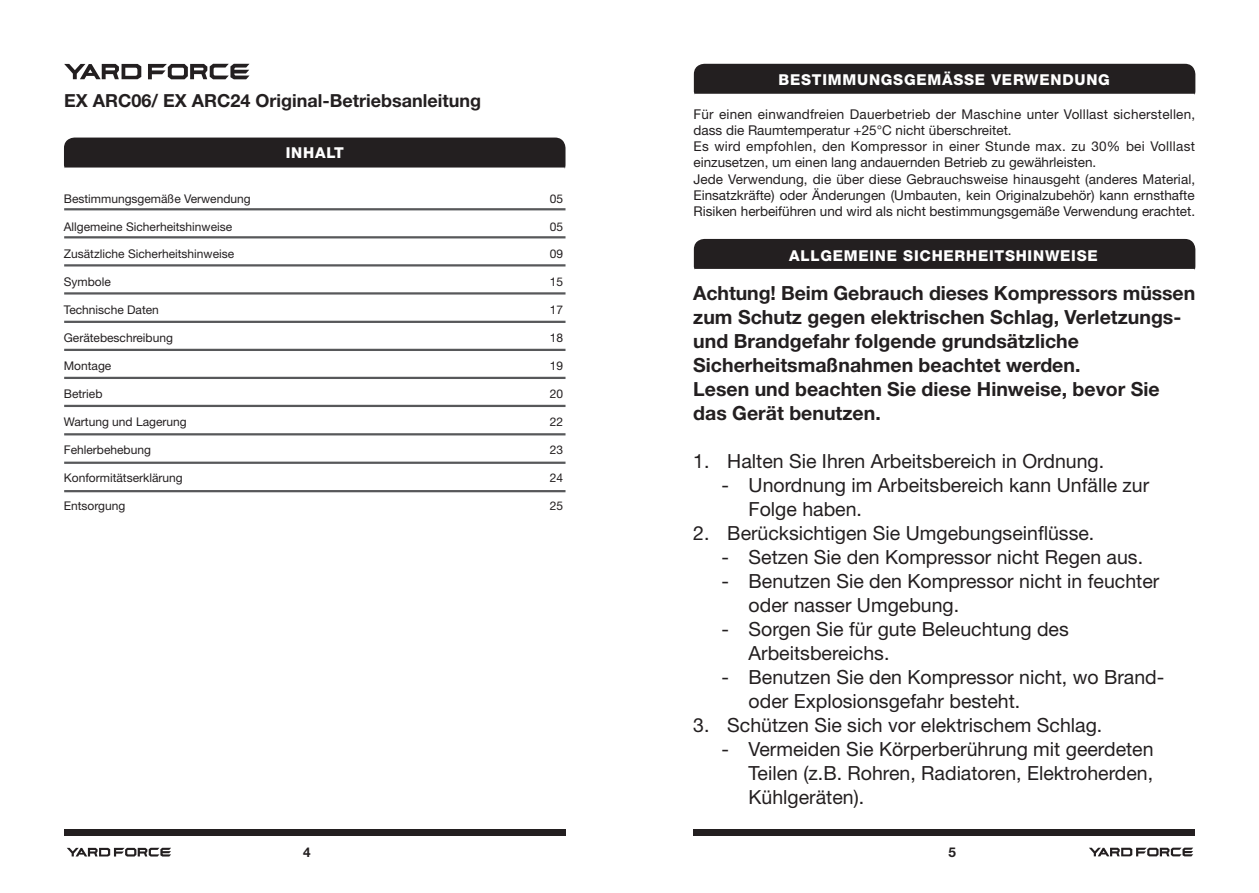
<style>
.page{position:relative;width:1259px;height:893px;background:#fff}
.page>*{position:absolute;margin:0;border:0;box-sizing:border-box;transform-origin:0 0}
.t1{font:19.5px/24px "Helvetica Neue LT Std";color:#231f20}
.t2{font:700 19.5px/24px "Helvetica Neue LT Std";color:#231f20}
.t3{font:700 18px "Helvetica Neue LT Pro";color:#231f20}
.t4{font:800 15px "Helvetica Neue LT Pro";letter-spacing:.05em;color:#fff}
.t5{font:13.5px/16.2px "Helvetica Neue LT Std";color:#231f20}
.t6{font:700 13.5px "Helvetica Neue LT Pro";color:#231f20}
.t7{font:12px "Helvetica Neue LT Std";color:#231f20}
</style>
<div class="page">
<div style="left:64px;top:829px;width:502px;height:7px;background:#231f20"></div>
<div style="left:693px;top:829px;width:502px;height:6px;background:#231f20"></div>
<svg style="left:67px;top:848px;width:104px;height:8px"></svg>
<svg style="left:1089px;top:848px;width:104px;height:8px"></svg>
<div style="left:64px;top:138px;width:501px;height:31px;background:#231f20"></div>
<svg style="left:148px;top:64px;width:101px;height:15px"></svg>
<svg style="left:64px;top:64px;width:77px;height:15px"></svg>
<hr style="left:64px;top:208px;width:501px;height:2px;background:#57585a">
<hr style="left:64px;top:292px;width:501px;height:3px;background:#57585a">
<hr style="left:64px;top:264px;width:501px;height:2px;background:#57585a">
<hr style="left:64px;top:236px;width:501px;height:2px;background:#57585a">
<hr style="left:64px;top:321px;width:501px;height:2px;background:#57585a">
<hr style="left:64px;top:349px;width:501px;height:2px;background:#57585a">
<hr style="left:64px;top:377px;width:501px;height:2px;background:#57585a">
<hr style="left:64px;top:405px;width:501px;height:2px;background:#57585a">
<hr style="left:64px;top:433px;width:501px;height:2px;background:#57585a">
<hr style="left:64px;top:462px;width:501px;height:2px;background:#57585a">
<hr style="left:64px;top:490px;width:501px;height:2px;background:#57585a">
<div style="left:694px;top:239px;width:501px;height:31px;background:#231f20"></div>
<div style="left:694px;top:64px;width:501px;height:31px;background:#231f20"></div>
<p class="t3" style="left:64px;top:89px;width:418px">EX ARC06/ EX ARC24 Original-Betriebsanleitung</p>
<p class="t4" style="left:286px;top:144px;width:60px">INHALT</p>
<p class="t7" style="left:64px;top:191px;width:188px">Bestimmungsgemäße Verwendung</p>
<p class="t7" style="left:550px;top:191px;width:15px">05</p>
<p class="t7" style="left:64px;top:219px;width:170px">Allgemeine Sicherheitshinweise</p>
<p class="t7" style="left:550px;top:219px;width:15px">05</p>
<p class="t7" style="left:64px;top:247px;width:172px">Zusätzliche Sicherheitshinweise</p>
<p class="t7" style="left:550px;top:247px;width:15px">09</p>
<p class="t7" style="left:64px;top:275px;width:49px">Symbole</p>
<p class="t7" style="left:550px;top:275px;width:15px">15</p>
<p class="t7" style="left:64px;top:303px;width:97px">Technische Daten</p>
<p class="t7" style="left:550px;top:303px;width:15px">17</p>
<p class="t7" style="left:64px;top:331px;width:111px">Gerätebeschreibung</p>
<p class="t7" style="left:550px;top:331px;width:15px">18</p>
<p class="t7" style="left:64px;top:359px;width:49px">Montage</p>
<p class="t7" style="left:550px;top:359px;width:15px">19</p>
<p class="t7" style="left:64px;top:386px;width:40px">Betrieb</p>
<p class="t7" style="left:550px;top:386px;width:15px">20</p>
<p class="t7" style="left:64px;top:414px;width:124px">Wartung und Lagerung</p>
<p class="t7" style="left:550px;top:414px;width:15px">22</p>
<p class="t7" style="left:64px;top:442px;width:89px">Fehlerbehebung</p>
<p class="t7" style="left:550px;top:442px;width:15px">23</p>
<p class="t7" style="left:64px;top:470px;width:120px">Konformitätserklärung</p>
<p class="t7" style="left:550px;top:470px;width:15px">24</p>
<p class="t7" style="left:64px;top:498px;width:63px">Entsorgung</p>
<p class="t7" style="left:550px;top:498px;width:15px">25</p>
<p class="t4" style="left:778px;top:71px;width:333px">BESTIMMUNGSGEMÄSSE VERWENDUNG</p>
<p class="t5" style="left:693px;top:106px;width:503px">Für einen einwandfreien Dauerbetrieb der Maschine unter Volllast sicherstellen, dass die Raumtemperatur +25°C nicht überschreitet.</p>
<p class="t5" style="left:693px;top:138px;width:503px">Es wird empfohlen, den Kompressor in einer Stunde max. zu 30% bei Volllast einzusetzen, um einen lang andauernden Betrieb zu gewährleisten.</p>
<p class="t5" style="left:693px;top:171px;width:503px;text-align:justify">Jede Verwendung, die über diese Gebrauchsweise hinausgeht (anderes Material, Einsatzkräfte) oder Änderungen (Umbauten, kein Originalzubehör) kann ernsthafte Risiken herbeiführen und wird als nicht bestimmungsgemäße Verwendung erachtet.</p>
<p class="t4" style="left:789px;top:246px;width:310px">ALLGEMEINE SICHERHEITSHINWEISE</p>
<p class="t2" style="left:693px;top:280px;width:503px">Achtung! Beim Gebrauch dieses Kompressors müssen zum Schutz gegen elektrischen Schlag, Verletzungs&shy;und Brandgefahr folgende grundsätzliche Sicherheitsmaßnahmen beachtet werden.</p>
<p class="t2" style="left:693px;top:376px;width:468px">Lesen und beachten Sie diese Hinweise, bevor Sie das Gerät benutzen.</p>
<p class="t1" style="left:693px;top:449px;width:412px">1. Halten Sie Ihren Arbeitsbereich in Ordnung.</p>
<p class="t1" style="left:748px;top:473px;width:402px;text-indent:-27px">- Unordnung im Arbeitsbereich kann Unfälle zur<br>Folge haben.</p>
<p class="t1" style="left:693px;top:521px;width:402px">2. Berücksichtigen Sie Umgebungseinflüsse.</p>
<p class="t1" style="left:721px;top:545px;width:423px">- Setzen Sie den Kompressor nicht Regen aus.</p>
<p class="t1" style="left:748px;top:569px;width:412px;text-indent:-27px">- Benutzen Sie den Kompressor nicht in feuchter oder nasser Umgebung.</p>
<p class="t1" style="left:748px;top:617px;width:322px;text-indent:-27px">- Sorgen Sie für gute Beleuchtung des<br>Arbeitsbereichs.</p>
<p class="t1" style="left:748px;top:665px;width:417px;text-indent:-27px">- Benutzen Sie den Kompressor nicht, wo Brand&shy;oder Explosionsgefahr besteht.</p>
<p class="t1" style="left:693px;top:713px;width:410px">3. Schützen Sie sich vor elektrischem Schlag.</p>
<p class="t1" style="left:748px;top:737px;width:406px;text-align:justify;text-indent:-27px">- Vermeiden Sie Körperberührung mit geerdeten Teilen (z.B. Rohren, Radiatoren, Elektroherden, Kühlgeräten).</p>
<p class="t6" style="left:303px;top:844px;width:9px">4</p>
<p class="t6" style="left:948px;top:844px;width:9px">5</p>
</div>
